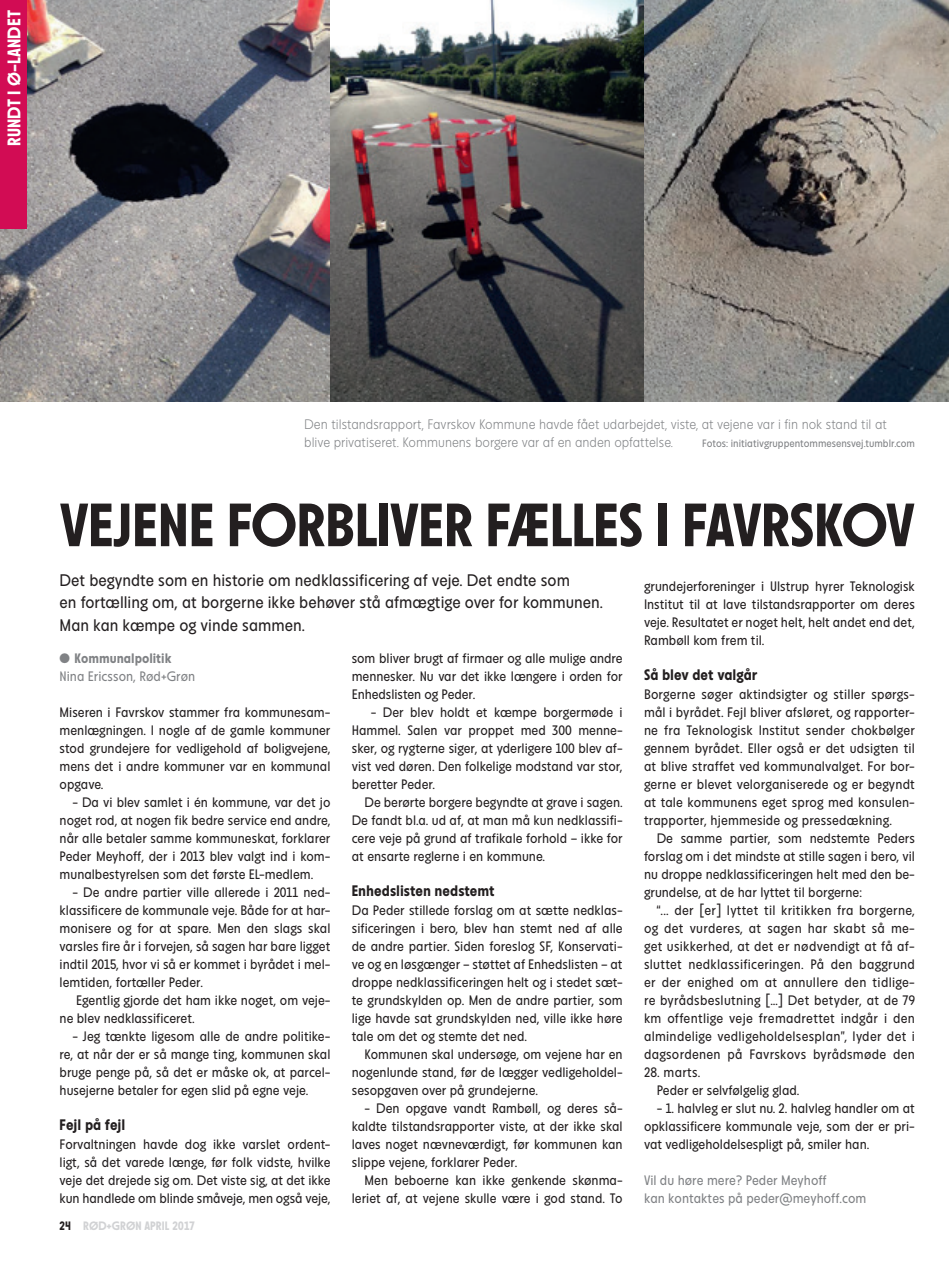
<style>
.page{position:relative;width:949px;height:1276px;background:#fff}
.page>*{position:absolute;margin:0;border:0;box-sizing:border-box;transform-origin:0 0}
.t1{font:700 60px "Maj";letter-spacing:-.015em;color:#231f20}
.t2{font:700 18px "Maj";color:#fff}
.t3{font:16.5px/22.5px "Maj";color:#231f20}
.t4{font:700 15px "Maj";color:#231f20}
.t5{font:13.5px/18px "Maj";color:#231f20;text-align:justify}
.t6{font:300 13.5px/18px "Maj";color:#808285}
.t7{font:13.5px/18px "Maj";color:#808285}
.t8{font:700 13.5px "Maj";color:#808285}
.t9{font:700 12px "Maj";color:#d1d2d4}
.t10{font:10.5px "Maj";color:#808285}
.s1{color:#231f20}
</style>
<div class="page">
<img style="left:0;top:0;width:330px;height:402px">
<img style="left:330px;top:0;width:313px;height:402px">
<svg style="left:643px;top:0;width:305px;height:402px;background:#87837e"></svg>
<div style="left:0;top:0;width:26px;height:228px;background:#d20c54"></div>
<h2 class="t2" style="left:4px;top:146px;width:137px;rotate:-90deg">RUNDT I Ø-LANDET</h2>
<p class="t6" style="left:304px;top:416px;width:584px">Den tilstandsrapport, Favrskov Kommune havde fået udarbejdet, viste, at vejene var i fin nok stand til at blive privatiseret. Kommunens borgere var af en anden opfattelse.</p>
<p class="t10" style="left:702px;top:438px;width:214px">Fotos: initiativgruppentommesensvej.tumblr.com</p>
<h1 class="t1" style="left:60px;top:493px;width:856px">VEJENE FORBLIVER FÆLLES I FAVRSKOV</h1>
<p class="t3" style="left:60px;top:569px;width:545px">Det begyndte som en historie om nedklassificering af veje. Det endte som<br>en fortælling om, at borgerne ikke behøver stå afmægtige over for kommunen.<br>Man kan kæmpe og vinde sammen.</p>
<p class="t8" style="left:60px;top:651px;width:113px">• Kommunalpolitik</p>
<p class="t7" style="left:60px;top:668px;width:137px">Nina Ericsson, Rød+Grøn</p>
<p class="t5" style="left:60px;top:704px;width:272px">Miseren i Favrskov stammer fra kommunesam&shy;menlægningen. I nogle af de gamle kommuner stod grundejere for vedligehold af boligvejene, mens det i andre kommuner var en kommunal opgave.</p>
<p class="t5" style="left:60px;top:794px;width:272px;text-indent:13px">- Da vi blev samlet i én kommune, var det jo noget rod, at nogen fik bedre service end andre, når alle betaler samme kommuneskat, forklarer Peder Meyhoff, der i 2013 blev valgt ind i kom&shy;munalbestyrelsen som det første EL-medlem.</p>
<p class="t5" style="left:60px;top:884px;width:272px;text-indent:13px">- De andre partier ville allerede i 2011 ned&shy;klassificere de kommunale veje. Både for at har&shy;monisere og for at spare. Men den slags skal varsles fire år i forvejen, så sagen har bare ligget indtil 2015, hvor vi så er kommet i byrådet i mel&shy;lemtiden, fortæller Peder.</p>
<p class="t5" style="left:60px;top:992px;width:272px;text-indent:16px">Egentlig gjorde det ham ikke noget, om veje&shy;ne blev nedklassificeret.</p>
<p class="t5" style="left:60px;top:1028px;width:272px;text-indent:13px">- Jeg tænkte ligesom alle de andre politike&shy;re, at når der er så mange ting, kommunen skal bruge penge på, så det er måske ok, at parcel&shy;husejerne betaler for egen slid på egne veje.</p>
<p class="t4" style="left:60px;top:1117px;width:67px">Fejl på fejl</p>
<p class="t5" style="left:60px;top:1136px;width:272px">Forvaltningen havde dog ikke varslet ordent&shy;ligt, så det varede længe, før folk vidste, hvilke veje det drejede sig om. Det viste sig, at det ikke kun handlede om blinde småveje, men også veje,</p>
<p class="t9" style="left:60px;top:1219px;width:137px"><span class="s1">24</span> RØD+GRØN APRIL 2017</p>
<p class="t5" style="left:351px;top:650px;width:272px">som bliver brugt af firmaer og alle mulige andre mennesker. Nu var det ikke længere i orden for Enhedslisten og Peder.</p>
<p class="t5" style="left:351px;top:704px;width:272px;text-indent:19px">- Der blev holdt et kæmpe borgermøde i Hammel. Salen var proppet med 300 menne&shy;sker, og rygterne siger, at yderligere 100 blev af&shy;vist ved døren. Den folkelige modstand var stor, beretter Peder.</p>
<p class="t5" style="left:351px;top:794px;width:272px;text-indent:13px">De berørte borgere begyndte at grave i sagen.<br>De fandt bl.a. ud af, at man må kun nedklassifi&shy;cere veje på grund af trafikale forhold – ikke for at ensarte reglerne i en kommune.</p>
<p class="t4" style="left:351px;top:883px;width:144px">Enhedslisten nedstemt</p>
<p class="t5" style="left:351px;top:902px;width:272px">Da Peder stillede forslag om at sætte nedklas&shy;sificeringen i bero, blev han stemt ned af alle de andre partier. Siden foreslog SF, Konservati&shy;ve og en løsgænger – støttet af Enhedslisten – at droppe nedklassificeringen helt og i stedet sæt&shy;te grundskylden op. Men de andre partier, som lige havde sat grundskylden ned, ville ikke høre tale om det og stemte det ned.</p>
<p class="t5" style="left:351px;top:1046px;width:272px;text-indent:13px">Kommunen skal undersøge, om vejene har en nogenlunde stand, før de lægger vedligeholdel&shy;sesopgaven over på grundejerne.</p>
<p class="t5" style="left:351px;top:1100px;width:272px;text-indent:13px">- Den opgave vandt Rambøll, og deres så&shy;kaldte tilstandsrapporter viste, at der ikke skal laves noget nævneværdigt, før kommunen kan slippe vejene, forklarer Peder.</p>
<p class="t5" style="left:351px;top:1172px;width:272px;text-align:right">Men beboerne kan ikke genkende skønma&shy;leriet af, at vejene skulle være i god stand. To</p>
<p class="t5" style="left:643px;top:578px;width:272px">grundejerforeninger i Ulstrup hyrer Teknologisk Institut til at lave tilstandsrapporter om deres veje. Resultatet er noget helt, helt andet end det, Rambøll kom frem til.</p>
<p class="t4" style="left:643px;top:667px;width:115px">Så blev det valgår</p>
<p class="t5" style="left:643px;top:686px;width:272px">Borgerne søger aktindsigter og stiller spørgs&shy;mål i byrådet. Fejl bliver afsløret, og rapporter&shy;ne fra Teknologisk Institut sender chokbølger gennem byrådet. Eller også er det udsigten til at blive straffet ved kommunalvalget. For bor&shy;gerne er blevet velorganiserede og er begyndt at tale kommunens eget sprog med konsulen&shy;trapporter, hjemmeside og pressedækning.</p>
<p class="t5" style="left:643px;top:830px;width:272px;text-indent:13px">De samme partier, som nedstemte Peders forslag om i det mindste at stille sagen i bero, vil nu droppe nedklassificeringen helt med den be&shy;grundelse, at de har lyttet til borgerne:</p>
<p class="t5" style="left:643px;top:902px;width:272px;text-indent:13px">“... der [er] lyttet til kritikken fra borgerne, og det vurderes, at sagen har skabt så me&shy;get usikkerhed, at det er nødvendigt at få af&shy;sluttet nedklassificeringen. På den baggrund er der enighed om at annullere den tidlige&shy;re byrådsbeslutning […] Det betyder, at de 79 km offentlige veje fremadrettet indgår i den almindelige vedligeholdelsesplan”, lyder det i dagsordenen på Favrskovs byrådsmøde den</p>
<p class="t5" style="left:656px;top:1064px;width:144px;text-indent:-13px">28. marts.<br>Peder er selvfølgelig glad.</p>
<p class="t5" style="left:643px;top:1100px;width:272px;text-indent:13px">- 1. halvleg er slut nu. 2. halvleg handler om at opklassificere kommunale veje, som der er pri&shy;vat vedligeholdelsespligt på, smiler han.</p>
<p class="t7" style="left:643px;top:1172px;width:224px">Vil du høre mere? Peder Meyhoff<br>kan kontaktes på peder@meyhoff.com</p>
</div>
